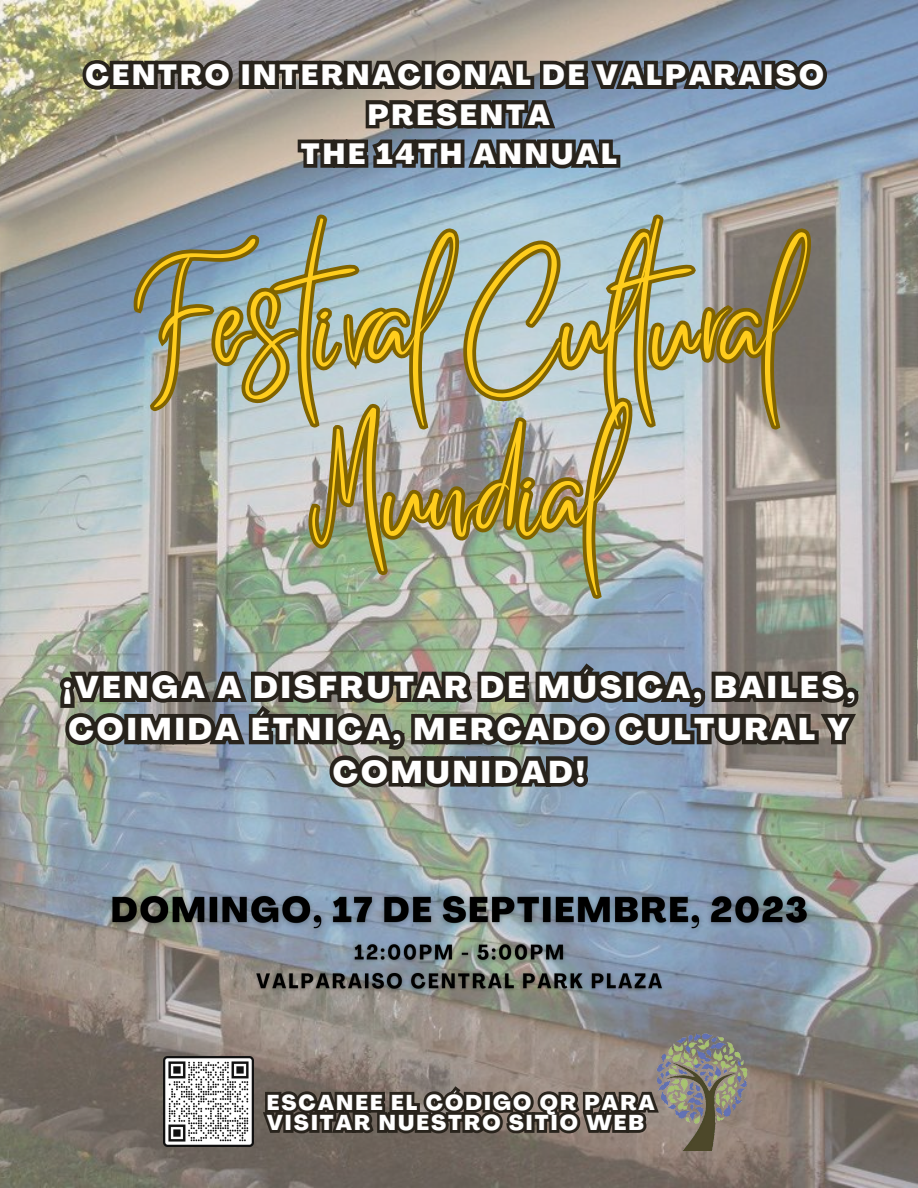
<style>
.page{position:relative;width:918px;height:1188px;background:#fff}
.page>*{position:absolute;margin:0;border:0;box-sizing:border-box;transform-origin:0 0}
.t1{font:100.65px/169.4px "Better Saturday";color:#ffcd1d;text-align:center}
.t2{font:800 31.05px/42.3px "Agrandir";letter-spacing:.1em;color:#fff;text-align:center}
.t3{font:800 28.8px "Agrandir";letter-spacing:.1em;color:#fff}
.t4{font:800 21.15px "Agrandir";letter-spacing:.1em;color:#fff}
</style>
<div class="page">
<img style="left:0;top:0;width:918px;height:1188px">
<img style="left:163px;top:1057px;width:90px;height:90px">
<img style="left:654px;top:1007px;width:101px;height:143px">
<svg style="left:259px;top:1039px;width:404px;height:136px;background:#6d635b"></svg>
<img style="left:77px;top:17px;width:756px;height:117px">
<svg style="left:53px;top:594px;width:812px;height:156px;background:#a8ada2"></svg>
<svg style="left:59px;top:666px;width:804px;height:110px;background:#6a6a5f"></svg>
<img style="left:250px;top:941px;width:420px;height:59px">
<img style="left:101px;top:887px;width:717px;height:54px">
<img style="left:128px;top:0;width:688px;height:867px">
<img style="left:304px;top:0;width:334px;height:777px">
<p class="t3" style="left:86px;top:64px;width:740px">CENTRO INTERNACIONAL DE VALPARAISO</p>
<p class="t3" style="left:368px;top:103px;width:184px">PRESENTA</p>
<p class="t3" style="left:301px;top:142px;width:318px">THE 14TH ANNUAL</p>
<p class="t1" style="left:131px;top:279px;width:658px">Festival Cultural<br>Mundial</p>
<p class="t2" style="left:63px;top:669px;width:794px">¡VENGA A DISFRUTAR DE MÚSICA, BAILES,<br>COIMIDA ÉTNICA, MERCADO CULTURAL Y<br>COMUNIDAD!</p>
<p class="t4" style="left:267px;top:1094px;width:390px">ESCANEE EL CÓDIGO QR PARA</p>
<p class="t4" style="left:267px;top:1114px;width:379px">VISITAR NUESTRO SITIO WEB</p>
</div>
